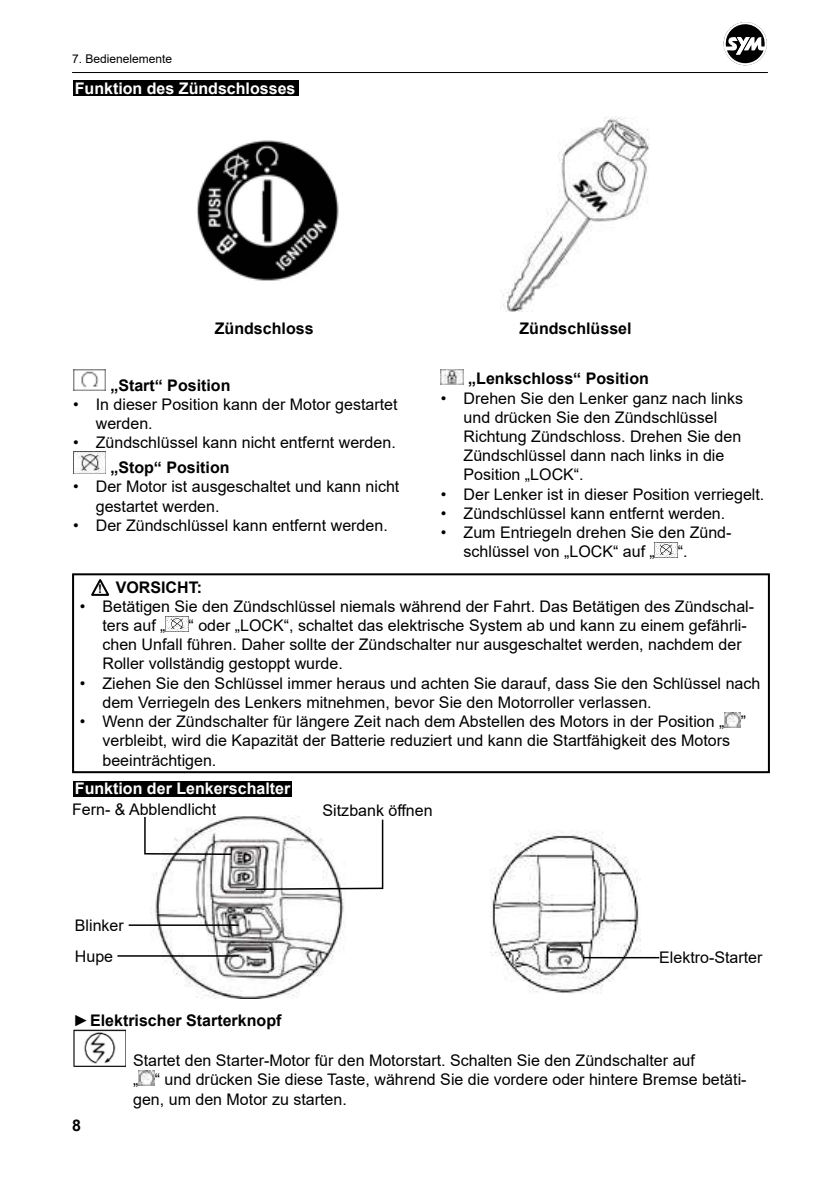
<style>
.page{position:relative;width:840px;height:1191px;background:#fff}
.page>*{position:absolute;margin:0;border:0;box-sizing:border-box;transform-origin:0 0}
.t1{font:16px/19.2px "Arial";color:#000}
.t2{font:700 16px "Arial";color:#000}
.t3{font:700 16px "Arial";color:#fff}
.t4{font:12px "Arial";color:#000}
.t5{font:700 12px "Arial";color:#000}
</style>
<div class="page">
<hr style="left:72px;top:72px;width:695px;height:1px;background:#000">
<svg style="left:723px;top:22px;width:44px;height:44px"></svg>
<img style="left:151px;top:816px;width:193px;height:183px">
<img style="left:490px;top:832px;width:150px;height:161px">
<img style="left:500px;top:117px;width:150px;height:195px">
<div style="left:73px;top:80px;width:226px;height:15px;background:#000"></div>
<img style="left:73px;top:369px;width:33px;height:22px">
<img style="left:73px;top:452px;width:33px;height:21px">
<img style="left:440px;top:369px;width:23px;height:15px">
<img style="left:654px;top:542px;width:23px;height:15px">
<img style="left:165px;top:616px;width:23px;height:15px">
<img style="left:724px;top:712px;width:16px;height:15px">
<div style="left:72px;top:573px;width:697px;height:200px;border:2px solid #000"></div>
<svg style="left:91px;top:579px;width:19px;height:17px"></svg>
<div style="left:73px;top:781px;width:219px;height:15px;background:#000"></div>
<svg style="left:144px;top:816px;width:89px;height:39px"></svg>
<hr style="left:117px;top:955px;width:122px;height:1px;background:#000">
<hr style="left:129px;top:924px;width:110px;height:2px;background:#000">
<hr style="left:583px;top:957px;width:76px;height:1px;background:#000">
<img style="left:73px;top:1029px;width:52px;height:37px">
<img style="left:138px;top:1071px;width:17px;height:14px">
<img style="left:197px;top:140px;width:141px;height:141px">
<svg style="left:244px;top:818px;width:140px;height:72px"></svg>
<p class="t4" style="left:72px;top:51px;width:102px">7. Bedienelemente</p>
<p class="t3" style="left:75px;top:77px;width:222px">Funktion des Zündschlosses</p>
<p class="t2" style="left:215px;top:317px;width:100px">Zündschloss</p>
<p class="t2" style="left:519px;top:317px;width:114px">Zündschlüssel</p>
<p class="t2" style="left:110px;top:374px;width:122px">„Start“ Position</p>
<p class="t1" style="left:96px;top:395px;width:303px;text-indent:-23px">• In dieser Position kann der Motor gestartet werden.</p>
<p class="t1" style="left:73px;top:433px;width:324px">• Zündschlüssel kann nicht entfernt werden.</p>
<p class="t2" style="left:110px;top:456px;width:121px">„Stop“ Position</p>
<p class="t1" style="left:96px;top:477px;width:305px;text-indent:-23px">• Der Motor ist ausgeschaltet und kann nicht gestartet werden.</p>
<p class="t1" style="left:73px;top:515px;width:316px">• Der Zündschlüssel kann entfernt werden.</p>
<p class="t2" style="left:468px;top:367px;width:182px">„Lenkschloss“ Position</p>
<p class="t1" style="left:463px;top:388px;width:281px;text-indent:-23px">• Drehen Sie den Lenker ganz nach links und drücken Sie den Zündschlüssel<br>Richtung Zündschloss. Drehen Sie den<br>Zündschlüssel dann nach links in die<br>Position „LOCK“.</p>
<p class="t1" style="left:440px;top:484px;width:325px">• Der Lenker ist in dieser Position verriegelt.</p>
<p class="t1" style="left:440px;top:503px;width:286px">• Zündschlüssel kann entfernt werden.</p>
<p class="t1" style="left:463px;top:523px;width:269px;text-indent:-23px">• Zum Entriegeln drehen Sie den Zünd&shy;schlüssel von „LOCK“ auf „</p>
<p class="t1" style="left:677px;top:542px;width:11px">“.</p>
<p class="t2" style="left:116px;top:576px;width:88px">VORSICHT:</p>
<p class="t1" style="left:102px;top:596px;width:653px;text-indent:-23px">• Betätigen Sie den Zündschlüssel niemals während der Fahrt. Das Betätigen des Zündschal&shy;ters auf „</p>
<p class="t5" style="left:98px;top:580px;width:5px">!</p>
<p class="t1" style="left:102px;top:616px;width:645px;text-indent:86px">“ oder „LOCK“, schaltet das elektrische System ab und kann zu einem gefährli&shy;chen Unfall führen. Daher sollte der Zündschalter nur ausgeschaltet werden, nachdem der<br>Roller vollständig gestoppt wurde.</p>
<p class="t1" style="left:102px;top:673px;width:659px;text-indent:-23px">• Ziehen Sie den Schlüssel immer heraus und achten Sie darauf, dass Sie den Schlüssel nach dem Verriegeln des Lenkers mitnehmen, bevor Sie den Motorroller verlassen.</p>
<p class="t1" style="left:102px;top:712px;width:644px;text-indent:-23px">• Wenn der Zündschalter für längere Zeit nach dem Abstellen des Motors in der Position „ ” verbleibt, wird die Kapazität der Batterie reduziert und kann die Startfähigkeit des Motors beeinträchtigen.</p>
<p class="t3" style="left:75px;top:777px;width:217px">Funktion der Lenkerschalter</p>
<p class="t1" style="left:72px;top:800px;width:146px">Fern- &amp; Abblendlicht</p>
<p class="t1" style="left:322px;top:801px;width:111px">Sitzbank öffnen</p>
<p class="t1" style="left:75px;top:910px;width:50px;line-height:30.8px">Blinker<br>Hupe</p>
<p class="t1" style="left:659px;top:947px;width:105px">Elektro-Starter</p>
<p class="t2" style="left:73px;top:1009px;width:210px">►Elektrischer Starterknopf</p>
<p class="t1" style="left:133px;top:1051px;width:614px">Startet den Starter-Motor für den Motorstart. Schalten Sie den Zündschalter auf<br>„ “ und drücken Sie diese Taste, während Sie die vordere oder hintere Bremse betäti&shy;gen, um den Motor zu starten.</p>
<p class="t2" style="left:72px;top:1113px;width:10px">8</p>
</div>
